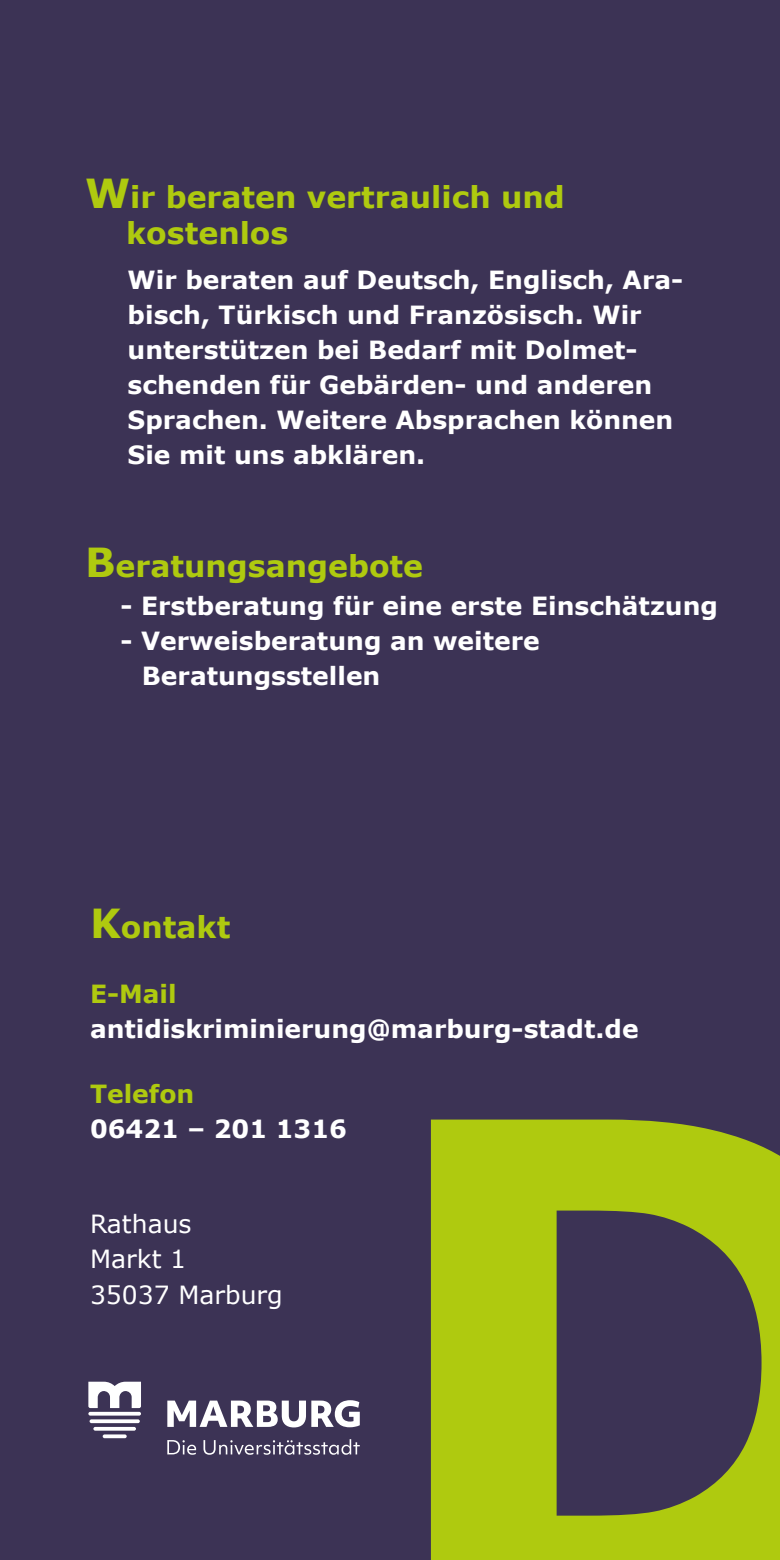
<style>
.page{position:relative;width:780px;height:1560px;background:#fff}
.page>*{position:absolute;margin:0;border:0;box-sizing:border-box;transform-origin:0 0}
.t1{font:700 670px "Verdana";color:#afca0f}
.t2{font:700 30px "Verdana";color:#afca0f}
.t3{font:700 25px/35px "Verdana";color:#fff}
.t4{font:25px "Verdana";color:#fff}
.t5{font:700 25px "Verdana";color:#afca0f}
.s1{font-size:40px}
</style>
<div class="page">
<div style="left:0;top:0;width:780px;height:1559px;background:#3c3355"></div>
<svg style="left:167px;top:1440px;width:29px;height:14px"></svg>
<svg style="left:203px;top:1439px;width:157px;height:15px"></svg>
<svg style="left:167px;top:1400px;width:193px;height:27px"></svg>
<svg style="left:88px;top:1411px;width:53px;height:4px"></svg>
<hr style="left:90px;top:1419px;width:50px;height:3px;background:#fff;border-radius:2px">
<svg style="left:93px;top:1426px;width:43px;height:4px"></svg>
<hr style="left:103px;top:1434px;width:24px;height:3px;background:#fff;border-radius:2px">
<svg style="left:88px;top:1381px;width:53px;height:26px"></svg>
<p class="t2" style="left:85px;top:176px;width:481px"><span class="s1">W</span>ir beraten vertraulich und</p>
<p class="t2" style="left:126px;top:212px;width:164px">kostenlos</p>
<p class="t3" style="left:128px;top:261px;width:557px">Wir beraten auf Deutsch, Englisch, Ara&shy;bisch, Türkisch und Französisch. Wir unterstützen bei Bedarf mit Dolmet&shy;schenden für Gebärden- und anderen Sprachen. Weitere Absprachen können Sie mit uns abklären.</p>
<p class="t2" style="left:85px;top:544px;width:339px"><span class="s1">B</span>eratungsangebote</p>
<p class="t3" style="left:120px;top:587px;width:599px">- Erstberatung für eine erste Einschätzung</p>
<p class="t3" style="left:120px;top:622px;width:421px">- Verweisberatung an weitere</p>
<p class="t3" style="left:142px;top:657px;width:240px">Beratungsstellen</p>
<p class="t2" style="left:90px;top:906px;width:142px"><span class="s1">K</span>ontakt</p>
<p class="t5" style="left:90px;top:976px;width:88px">E-Mail</p>
<p class="t3" style="left:90px;top:1011px;width:550px">antidiskriminierung@marburg-stadt.de</p>
<p class="t5" style="left:90px;top:1076px;width:106px">Telefon</p>
<p class="t3" style="left:90px;top:1111px;width:258px">06421 – 201 1316</p>
<p class="t4" style="left:90px;top:1206px;width:103px">Rathaus</p>
<p class="t4" style="left:90px;top:1241px;width:98px">Markt 1</p>
<p class="t4" style="left:90px;top:1277px;width:194px">35037 Marburg</p>
<p class="t1" style="left:369px;top:888px;width:558px">D</p>
</div>
